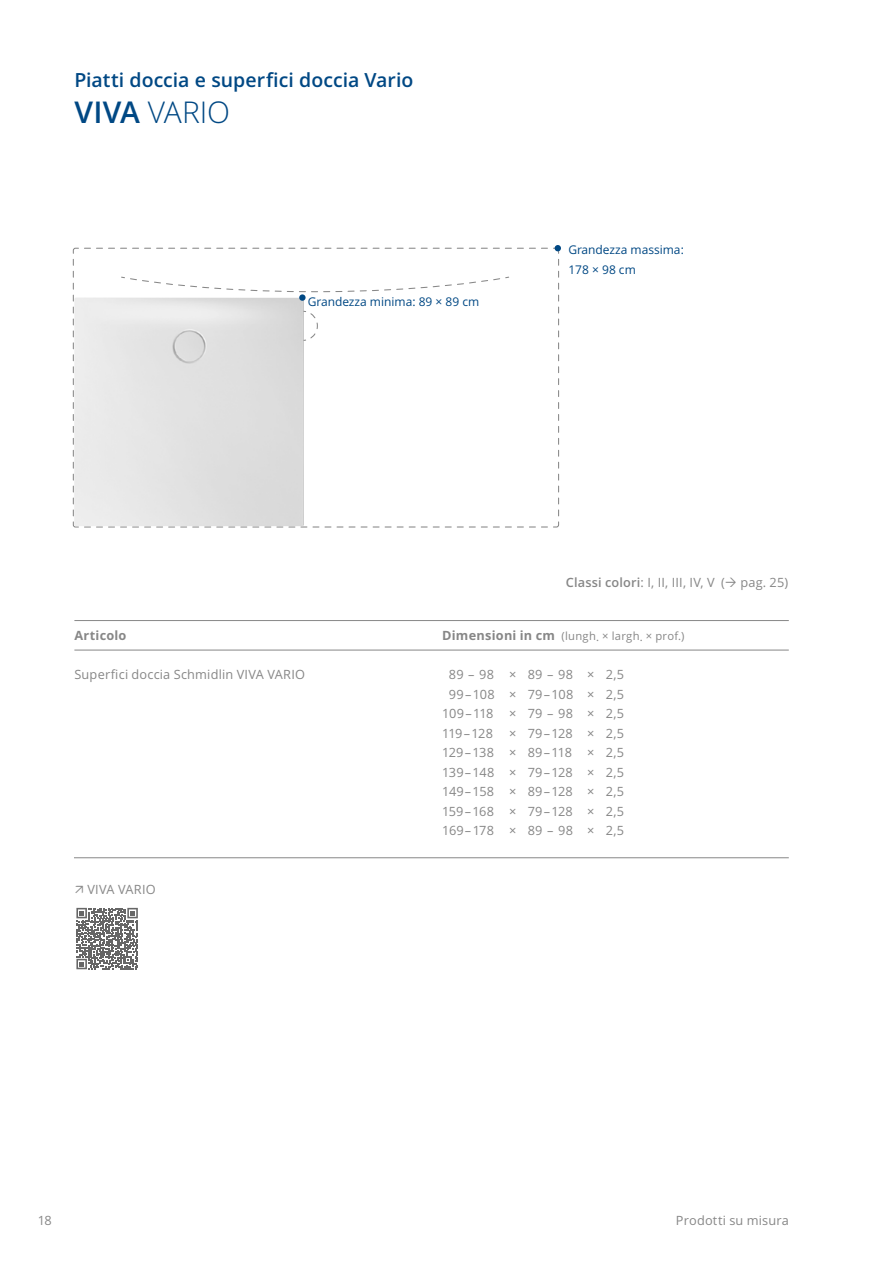
<style>
.page{position:relative;width:893px;height:1263px;background:#fff}
.page>*{position:absolute;margin:0;border:0;box-sizing:border-box;transform-origin:0 0}
._02_Titel-gross{font:300 30px "Open Sans";letter-spacing:-.005em;color:#004884}
._01_Titel-klien{font:600 19.5px "Open Sans";color:#004884}
.Vermassung_Vario{font:12.75px/19.5px "Open Sans";letter-spacing:.01em;color:#878787;text-align:justify}
.Lauftext{font:12.75px "Open Sans";letter-spacing:.015em;color:#878787}
.Farbklasse{font:12.75px "Open Sans";letter-spacing:.015em;color:#878787}
.Vermassung_Vario-2{font:12.75px "Open Sans";letter-spacing:-.01em;color:#878787}
.Untertitel_mit_Linie{font:700 12.75px "Open Sans";letter-spacing:.015em;color:#878787}
._09_Überblick_Grafik{font:12px "Open Sans";color:#004884}
.Untertitel_mit_Linie-2{font:11.25px "Open Sans";letter-spacing:.025em;color:#878787}
.s1{font-weight:600}
.s2{font-weight:700;font-size:12.75px}
</style>
<div class="page">
<svg style="left:72px;top:247px;width:488px;height:281px"></svg>
<svg style="left:304px;top:310px;width:14px;height:31px"></svg>
<svg style="left:120px;top:276px;width:390px;height:17px"></svg>
<img style="left:74px;top:298px;width:230px;height:229px">
<div style="left:73px;top:906px;width:68px;height:65px;background:linear-gradient(to bottom,#fff,#fff)"></div>
<svg style="left:76px;top:908px;width:62px;height:61px"></svg>
<hr style="left:74px;top:620px;width:715px;height:1px;background:#878787">
<hr style="left:74px;top:650px;width:715px;height:1px;background:#878787">
<hr style="left:74px;top:857px;width:715px;height:1px;background:#878787">
<svg style="left:84px;top:245px;width:477px;height:6px"></svg>
<div style="left:299px;top:294px;width:7px;height:7px;background:#004884;border-radius:50%"></div>
<p class="_01_Titel-klien" style="left:74px;top:67px;width:340px">Piatti doccia e superfici doccia Vario</p>
<p class="_02_Titel-gross" style="left:74px;top:92px;width:157px"><span class="s1">VIVA</span> VARIO</p>
<p class="_09_Überblick_Grafik" style="left:308px;top:293px;width:173px">Grandezza minima: 89 × 89 cm</p>
<p class="_09_Überblick_Grafik" style="left:568px;top:242px;width:117px">Grandezza massima:</p>
<p class="_09_Überblick_Grafik" style="left:568px;top:261px;width:69px">178 × 98 cm</p>
<p class="Farbklasse" style="left:566px;top:574px;width:224px"><span class="s1">Classi colori</span>: I, II, III, IV, V ( pag. 25)</p>
<p class="Untertitel_mit_Linie" style="left:74px;top:626px;width:54px">Articolo</p>
<p class="Untertitel_mit_Linie-2" style="left:442px;top:628px;width:244px"><span class="s2">Dimensioni in cm</span> (lungh. × largh. × prof.)</p>
<p class="Lauftext" style="left:74px;top:666px;width:232px">Superfici doccia Schmidlin VIVA VARIO</p>
<p class="Lauftext" style="left:87px;top:880px;width:70px">VIVA VARIO</p>
<p class="Vermassung_Vario" style="left:449px;top:664px;width:177px">89 – 98 × 89 – 98 × 2,5</p>
<p class="Vermassung_Vario" style="left:449px;top:684px;width:177px">99 – 108 × 79 – 108 × 2,5</p>
<p class="Vermassung_Vario-2" style="left:442px;top:705px;width:183px">109 – 118 × 79 – 98 × 2,5</p>
<p class="Vermassung_Vario" style="left:442px;top:723px;width:52px">119 – 128</p>
<p class="Vermassung_Vario" style="left:442px;top:723px;width:183px;text-indent:67px">× 79 – 128 × 2,5<br>129 – 138 × 89 – 118 × 2,5<br>139 – 148 × 79 – 128 × 2,5<br>149 – 158 × 89 – 128 × 2,5<br>159 – 168 × 79 – 128 × 2,5<br>169 – 178 × 89 – 98 × 2,5</p>
<p class="Vermassung_Vario" style="left:38px;top:1210px;width:16px">18</p>
<p class="Vermassung_Vario" style="left:676px;top:1210px;width:114px">Prodotti su misura</p>
</div>
